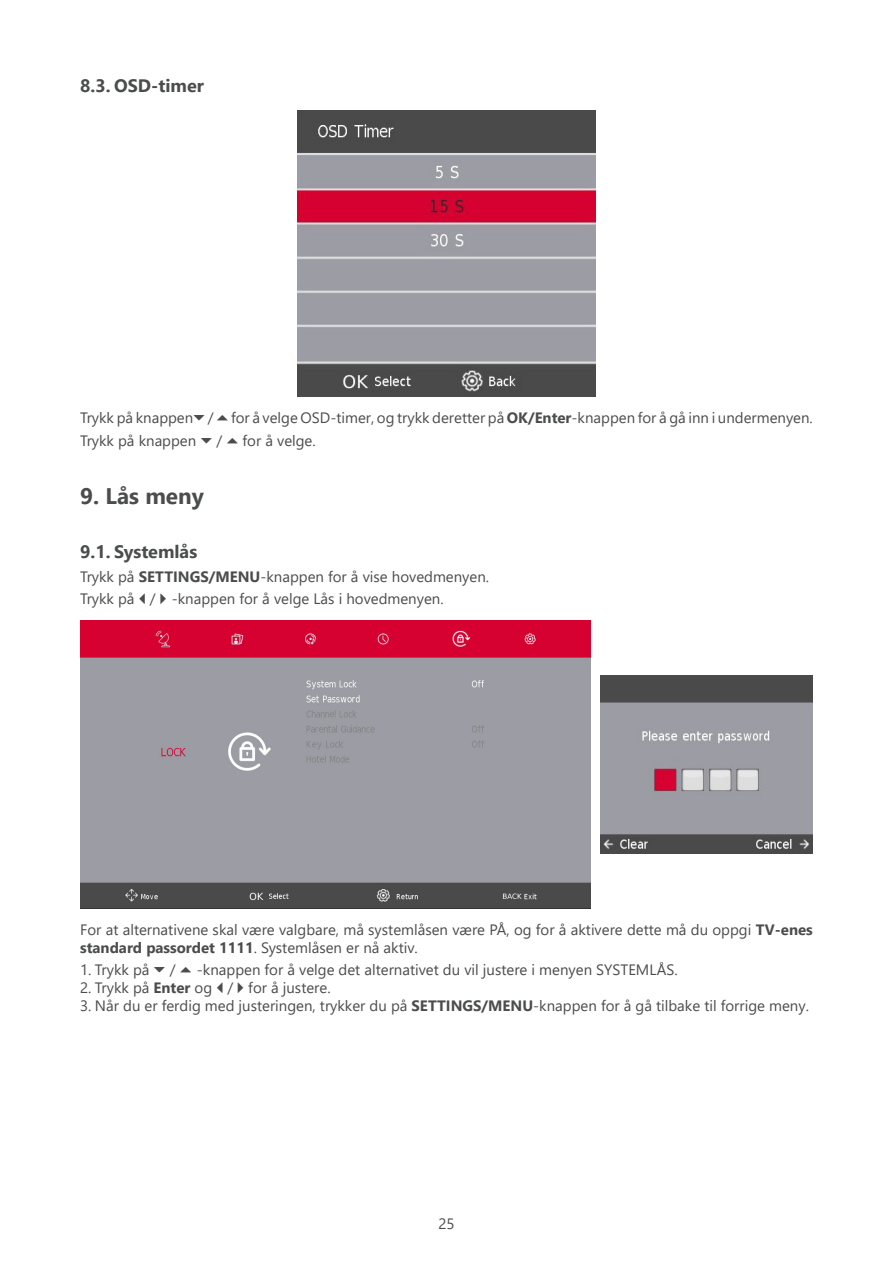
<style>
.page{position:relative;width:893px;height:1263px;background:#fff}
.page>*{position:absolute;margin:0;border:0;box-sizing:border-box;transform-origin:0 0}
.t1{font:700 22.5px "Segoe UI";color:#4b4c4d}
.t2{font:700 18px "Segoe UI";color:#4b4c4d}
.t3{font:15px/22.2px "Segoe UI";color:#4b4c4d}
.s1{font-family:"Guifxv 2 Transports"}
.s2{font-weight:700}
</style>
<div class="page">
<img style="left:298px;top:110px;width:297px;height:287px">
<img style="left:600px;top:675px;width:213px;height:178px">
<img style="left:80px;top:620px;width:510px;height:288px">
<p class="t2" style="left:80px;top:69px;width:125px">8.3. OSD-timer</p>
<p class="t3" style="left:80px;top:406px;width:734px">Trykk på knappen<span class="s1">s</span> / <span class="s1">w</span> for å velge OSD-timer, og trykk deretter på <span class="s2">OK/Enter</span>-knappen for å gå inn i undermenyen.<br>Trykk på knappen <span class="s1">s</span> / <span class="s1">w</span> for å velge.</p>
<h1 class="t1" style="left:80px;top:475px;width:125px">9. Lås meny</h1>
<p class="t2" style="left:80px;top:534px;width:119px">9.1. Systemlås</p>
<p class="t3" style="left:80px;top:564px;width:410px">Trykk på <span class="s2">SETTINGS/MENU</span>-knappen for å vise hovedmenyen.<br>Trykk på <span class="s1">a</span> / <span class="s1">d</span> -knappen for å velge Lås i hovedmenyen.</p>
<p class="t3" style="left:80px;top:919px;width:734px;line-height:18px">For at alternativene skal være valgbare, må systemlåsen være PÅ, og for å aktivere dette må du oppgi <span class="s2">TV-enes standard passordet 1111</span>. Systemlåsen er nå aktiv.</p>
<p class="t3" style="left:80px;top:957px;width:599px">1. Trykk på <span class="s1">s</span> / <span class="s1">w</span> -knappen for å velge det alternativet du vil justere i menyen SYSTEMLÅS.</p>
<p class="t3" style="left:80px;top:975px;width:252px">2. Trykk på <span class="s2">Enter</span> og <span class="s1">a</span> / <span class="s1">d</span> for å justere.</p>
<p class="t3" style="left:80px;top:993px;width:730px">3. Når du er ferdig med justeringen, trykker du på <span class="s2">SETTINGS/MENU</span>-knappen for å gå tilbake til forrige meny.</p>
<p class="t3" style="left:438px;top:1211px;width:18px">25</p>
</div>
